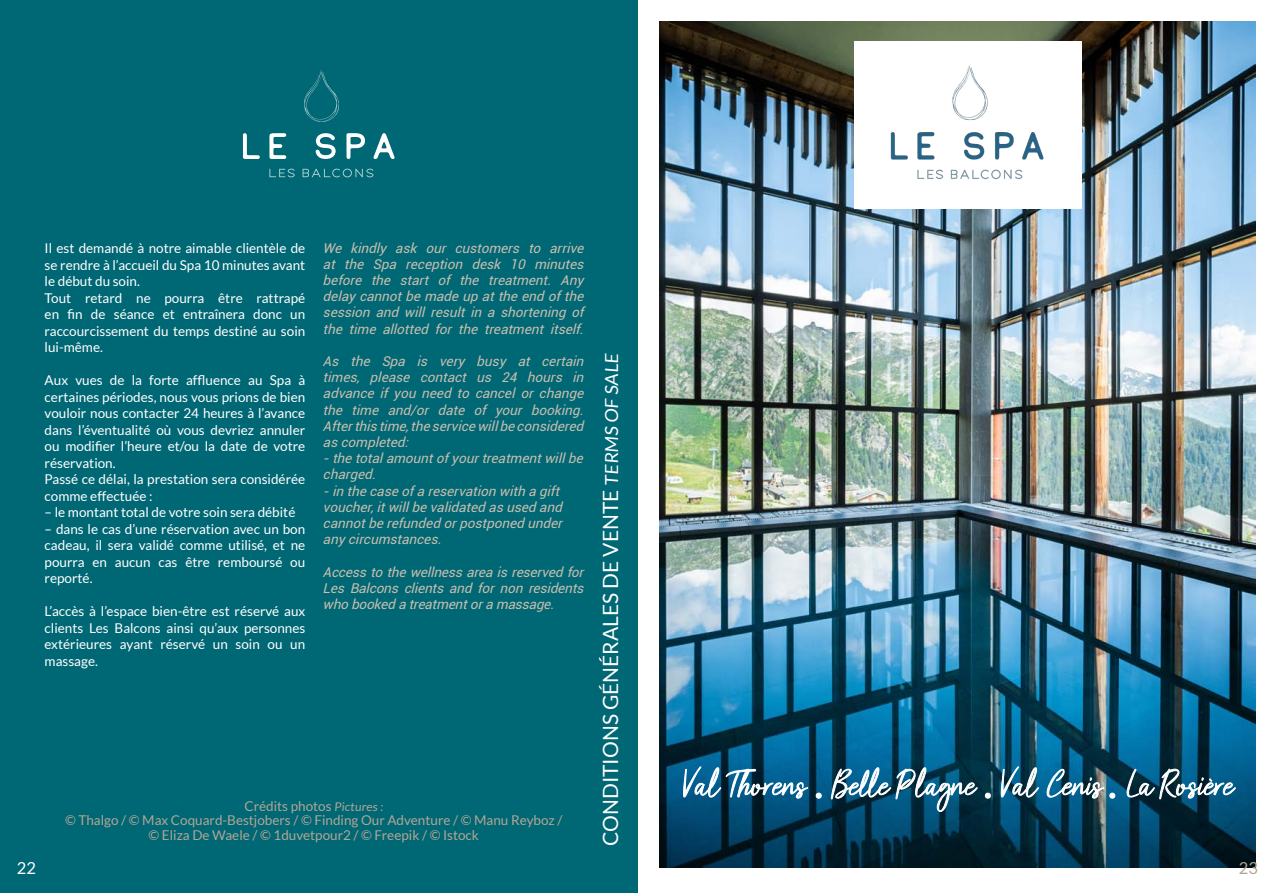
<style>
.page{position:relative;width:1276px;height:893px;background:#fff}
.page>*{position:absolute;margin:0;border:0;box-sizing:border-box;transform-origin:0 0}
.t1{font:21px "Lato";color:#fff}
.t2{font:16.5px "Lato";color:#fff}
.t3{font:16.5px "Lato";color:#b2a695}
.t4{font:13.5px/16.5px "Lato";color:#fff;text-align:justify}
.t5{font:italic 13.5px/16.2px "Roboto";color:#c6beaf;text-align:justify}
.t6{font:13.5px "Lato";color:#b2a695}
.s1{font-size:12px}
.s2{font-size:18px}
</style>
<div class="page">
<div style="left:0;top:0;width:638px;height:893px;background:#006774"></div>
<img style="left:659px;top:21px;width:596px;height:846px">
<img style="left:843px;top:33px;width:254px;height:182px">
<svg style="left:683px;top:766px;width:552px;height:46px;background:#2d6580"></svg>
<svg style="left:243px;top:133px;width:17px;height:26px"></svg>
<svg style="left:269px;top:133px;width:17px;height:26px"></svg>
<svg style="left:316px;top:133px;width:20px;height:26px"></svg>
<svg style="left:346px;top:133px;width:19px;height:26px"></svg>
<svg style="left:373px;top:133px;width:21px;height:26px"></svg>
<svg style="left:304px;top:70px;width:35px;height:52px"></svg>
<svg style="left:269px;top:169px;width:26px;height:8px"></svg>
<svg style="left:302px;top:169px;width:71px;height:8px"></svg>
<p class="t4" style="left:45px;top:240px;width:262px">Il est demandé à notre aimable clientèle de se rendre à l’accueil du Spa 10 minutes avant le début du soin.</p>
<p class="t4" style="left:45px;top:289px;width:262px">Tout retard ne pourra être rattrapé en fin de séance et entraînera donc un raccourcissement du temps destiné au soin lui-même.</p>
<p class="t4" style="left:45px;top:372px;width:262px">Aux vues de la forte affluence au Spa à certaines périodes, nous vous prions de bien vouloir nous contacter 24 heures à l’avance dans l’éventualité où vous devriez annuler ou modifier l’heure et/ou la date de votre réservation.</p>
<p class="t4" style="left:45px;top:471px;width:262px">Passé ce délai, la prestation sera considérée comme effectuée :</p>
<p class="t4" style="left:45px;top:504px;width:252px">– le montant total de votre soin sera débité</p>
<p class="t4" style="left:45px;top:520px;width:262px">– dans le cas d’une réservation avec un bon cadeau, il sera validé comme utilisé, et ne pourra en aucun cas être remboursé ou reporté.</p>
<p class="t4" style="left:45px;top:603px;width:262px">L’accès à l’espace bien-être est réservé aux clients Les Balcons ainsi qu’aux personnes extérieures ayant réservé un soin ou un massage.</p>
<p class="t5" style="left:323px;top:239px;width:264px">We kindly ask our customers to arrive at the Spa reception desk 10 minutes before the start of the treatment. Any delay cannot be made up at the end of the session and will result in a shortening of the time allotted for the treatment itself.</p>
<p class="t5" style="left:323px;top:352px;width:264px">As the Spa is very busy at certain times, please contact us 24 hours in advance if you need to cancel or change the time and/or date of your booking.<br>After this time, the service will be considered as completed:</p>
<p class="t5" style="left:323px;top:450px;width:263px">- the total amount of your treatment will be charged.</p>
<p class="t5" style="left:323px;top:482px;width:242px;text-align:left">- in the case of a reservation with a gift voucher, it will be validated as used and cannot be refunded or postponed under any circumstances.</p>
<p class="t5" style="left:323px;top:563px;width:264px">Access to the wellness area is reserved for Les Balcons clients and for non residents who booked a treatment or a massage.</p>
<p class="t6" style="left:244px;top:798px;width:141px">Crédits photos <span class="s1">Pictures :</span></p>
<p class="t6" style="left:65px;top:813px;width:499px">© Thalgo / © Max Coquard-Bestjobers / © Finding Our Adventure / © Manu Reyboz /</p>
<p class="t6" style="left:149px;top:828px;width:332px">© Eliza De Waele / © 1duvetpour2 / © Freepik / © Istock</p>
<p class="t1" style="left:599px;top:846px;width:496px;rotate:-90deg">CONDITIONS GÉNÉRALES DE VENTE <span class="s2">TERMS OF SALE</span></p>
<p class="t2" style="left:17px;top:859px;width:21px">22</p>
<p class="t3" style="left:1239px;top:859px;width:21px">23</p>
</div>
